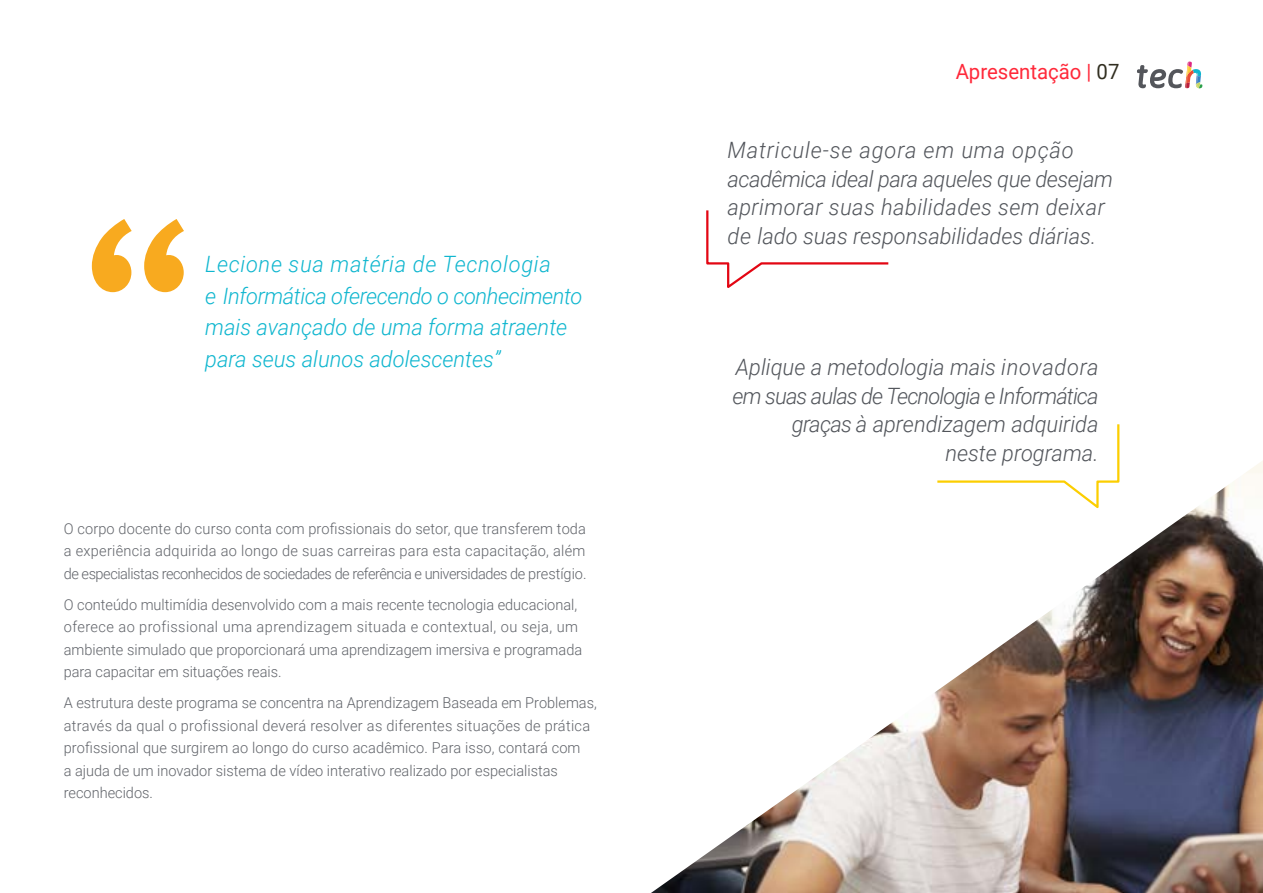
<style>
.page{position:relative;width:1263px;height:893px;background:#fff}
.page>*{position:absolute;margin:0;border:0;box-sizing:border-box;transform-origin:0 0}
.t1{font:italic 300 22.5px/28.5px "Roboto";color:#52555b}
.t2{font:italic 300 22.5px/31.5px "Roboto";color:#0fb6cf}
.t3{font:21px "Roboto";color:#ff293a}
.t4{font:300 15px/22.5px "Roboto";color:#61646a}
.s1{color:#312e20}
</style>
<div class="page">
<svg style="left:1137px;top:62px;width:65px;height:27px"></svg>
<svg style="left:92px;top:219px;width:92px;height:73px"></svg>
<svg style="left:706px;top:210px;width:183px;height:78px"></svg>
<img style="left:651px;top:461px;width:612px;height:432px">
<svg style="left:935px;top:424px;width:185px;height:88px"></svg>
<h1 class="t2" style="left:205px;top:248px;width:379px">Lecione sua matéria de Tecnologia<br>e Informática oferecendo o conhecimento mais avançado de uma forma atraente para seus alunos adolescentes”</h1>
<p class="t4" style="left:64px;top:516px;width:524px;text-align:justify">O corpo docente do curso conta com profissionais do setor, que transferem toda a experiência adquirida ao longo de suas carreiras para esta capacitação, além de especialistas reconhecidos de sociedades de referência e universidades de prestígio.</p>
<p class="t4" style="left:64px;top:592px;width:520px">O conteúdo multimídia desenvolvido com a mais recente tecnologia educacional, oferece ao profissional uma aprendizagem situada e contextual, ou seja, um ambiente simulado que proporcionará uma aprendizagem imersiva e programada para capacitar em situações reais.</p>
<p class="t4" style="left:64px;top:691px;width:534px">A estrutura deste programa se concentra na Aprendizagem Baseada em Problemas, através da qual o profissional deverá resolver as diferentes situações de prática profissional que surgirem ao longo do curso acadêmico. Para isso, contará com<br>a ajuda de um inovador sistema de vídeo interativo realizado por especialistas reconhecidos.</p>
<h2 class="t3" style="left:956px;top:57px;width:165px">Apresentação | <span class="s1">07</span></h2>
<h1 class="t1" style="left:727px;top:135px;width:387px">Matricule-se agora em uma opção acadêmica ideal para aqueles que desejam aprimorar suas habilidades sem deixar de lado suas responsabilidades diárias.</h1>
<h1 class="t1" style="left:733px;top:352px;width:367px;text-align:right">Aplique a metodologia mais inovadora em suas aulas de Tecnologia e Informática graças à aprendizagem adquirida<br>neste programa.</h1>
</div>
